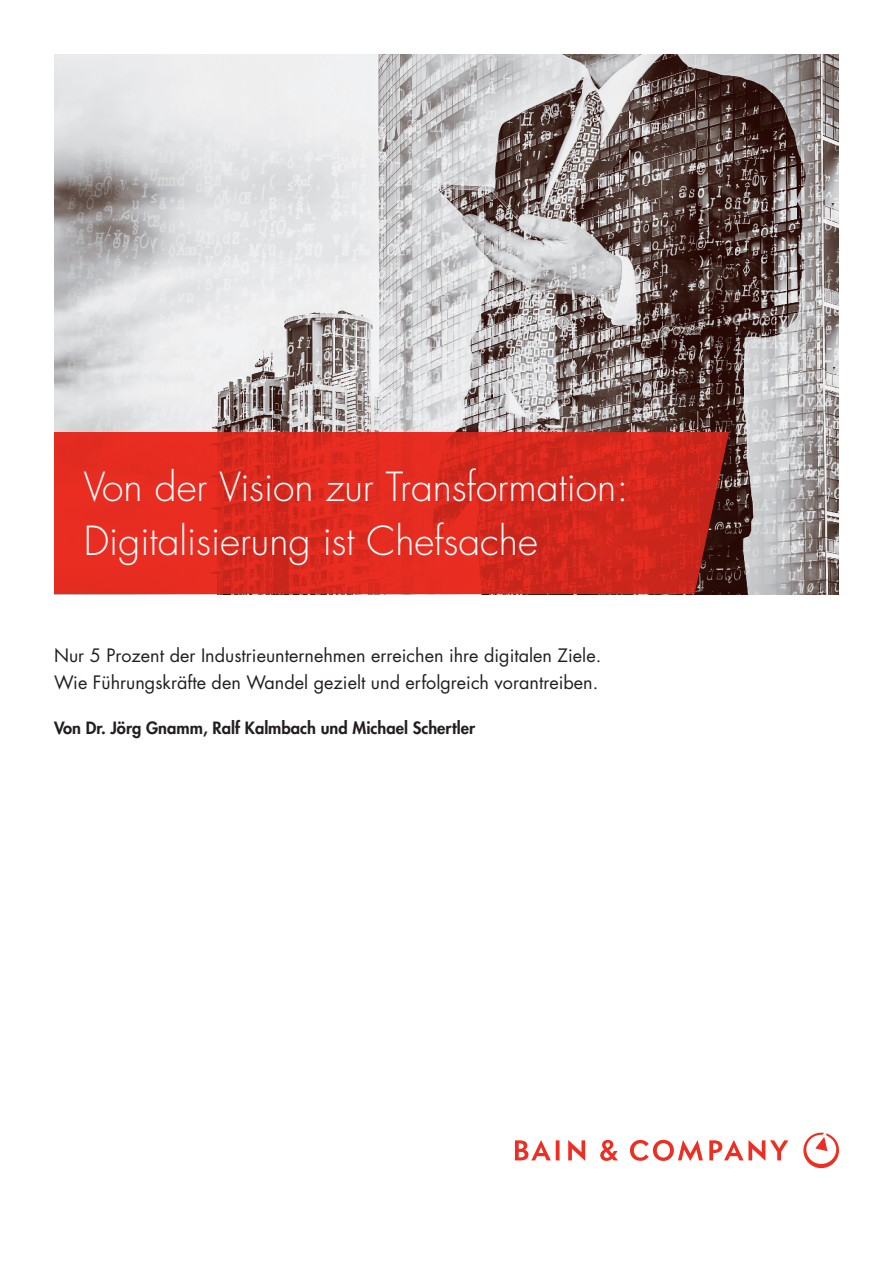
<style>
.page{position:relative;width:893px;height:1263px;background:#fff}
.page>*{position:absolute;margin:0;border:0;box-sizing:border-box;transform-origin:0 0}
.t1{font:300 39px/54px "Futura";color:#fff}
.t2{font:18px/27px "Futura";color:#231f20}
.t3{font:800 16.5px "Futura";color:#231f20}
</style>
<div class="page">
<img style="left:54px;top:54px;width:785px;height:540px">
<svg style="left:630px;top:1140px;width:73px;height:21px"></svg>
<svg style="left:568px;top:1140px;width:17px;height:21px"></svg>
<svg style="left:515px;top:1140px;width:44px;height:20px"></svg>
<svg style="left:600px;top:1140px;width:18px;height:21px"></svg>
<svg style="left:709px;top:1140px;width:79px;height:21px"></svg>
<svg style="left:803px;top:1133px;width:36px;height:35px"></svg>
<svg style="left:54px;top:432px;width:675px;height:162px;background:#db2a1e"></svg>
<h1 class="t1" style="left:84px;top:461px;width:546px">Von der Vision zur Transformation:<br>Digitalisierung ist Chefsache</h1>
<p class="t2" style="left:54px;top:642px;width:549px">Nur 5 Prozent der Industrieunternehmen erreichen ihre digitalen Ziele.<br>Wie Führungskräfte den Wandel gezielt und erfolgreich vorantreiben.</p>
<p class="t3" style="left:54px;top:717px;width:423px">Von Dr. Jörg Gnamm, Ralf Kalmbach und Michael Schertler</p>
</div>
